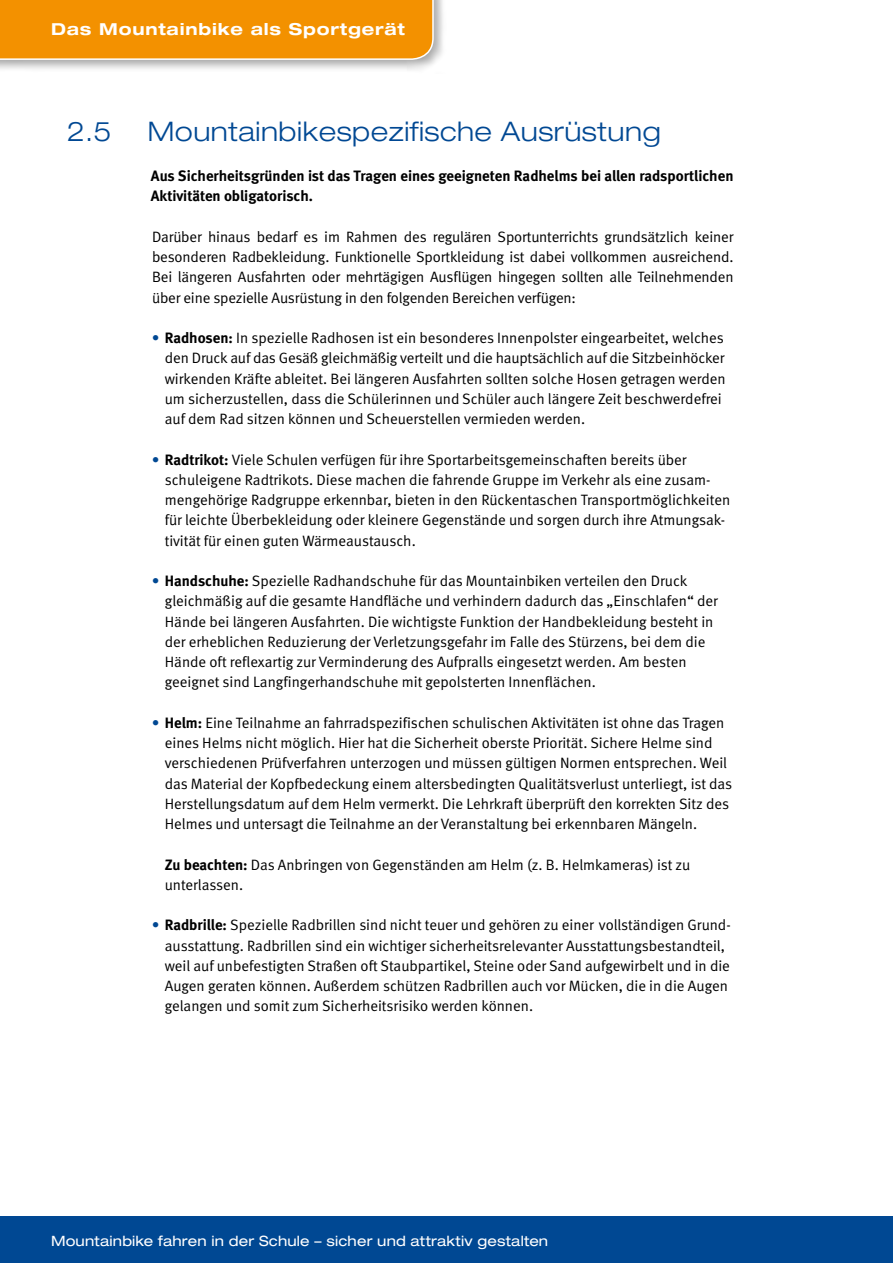
<style>
.page{position:relative;width:893px;height:1263px;background:#fff}
.page>*{position:absolute;margin:0;border:0;box-sizing:border-box;transform-origin:0 0}
.t1{font:300 expanded 27px "Helvetica Neue";letter-spacing:.02em;color:#004893}
.t2{font:700 expanded 16.5px "Helvetica Neue";letter-spacing:.05em;color:#fff}
.Fließtext_normal{font:15px/20.2px "DGUV Meta";color:#000}
.Fließtext_normal-2{font:700 15px/20.2px "DGUV Meta";color:#000}
.Aufzählung_Fließtex{font:15px/20.2px "DGUV Meta";color:#000}
.t3{font:expanded 14.25px "Helvetica Neue";letter-spacing:.015em;color:#fff}
.s1{font-weight:700;color:#004893}
.s2{font-weight:700}
</style>
<div class="page">
<div style="left:0;top:1216px;width:893px;height:47px;background:#004893"></div>
<div style="left:0;top:0;width:447px;height:73px;background:#000;opacity:.35"></div>
<div style="left:0;top:0;width:434px;height:60px;background:#f39100"></div>
<p class="t2" style="left:51px;top:19px;width:355px">Das Mountainbike als Sportgerät</p>
<p class="t1" style="left:67px;top:116px;width:46px">2.5</p>
<p class="t1" style="left:148px;top:116px;width:514px">Mountainbikespezifische Ausrüstung</p>
<p class="Fließtext_normal-2" style="left:151px;top:166px;width:584px">Aus Sicherheitsgründen ist das Tragen eines geeigneten Radhelms bei allen radsportlichen<br>Aktivitäten obligatorisch.</p>
<p class="Fließtext_normal" style="left:152px;top:227px;width:583px;text-align:justify">Darüber hinaus bedarf es im Rahmen des regulären Sportunterrichts grundsätzlich keiner besonderen Radbekleidung. Funktionelle Sportkleidung ist dabei vollkommen ausreichend.<br>Bei längeren Ausfahrten oder mehrtägigen Ausflügen hingegen sollten alle Teilnehmenden über eine spezielle Ausrüstung in den folgenden Bereichen verfügen:</p>
<p class="Fließtext_normal" style="left:165px;top:328px;width:562px;text-indent:-13px"><span class="s1">•</span> <span class="s2">Radhosen:</span> In spezielle Radhosen ist ein besonderes Innenpolster eingearbeitet, welches den Druck auf das Gesäß gleichmäßig verteilt und die hauptsächlich auf die Sitzbeinhöcker wirkenden Kräfte ableitet. Bei längeren Ausfahrten sollten solche Hosen getragen werden um sicherzustellen, dass die Schülerinnen und Schüler auch längere Zeit beschwerdefrei auf dem Rad sitzen können und Scheuerstellen vermieden werden.</p>
<p class="Fließtext_normal" style="left:165px;top:450px;width:567px;text-indent:-13px"><span class="s1">•</span> <span class="s2">Radtrikot:</span> Viele Schulen verfügen für ihre Sportarbeitsgemeinschaften bereits über schuleigene Radtrikots. Diese machen die fahrende Gruppe im Verkehr als eine zusam&shy;mengehörige Radgruppe erkennbar, bieten in den Rückentaschen Transportmöglichkeiten für leichte Überbekleidung oder kleinere Gegenstände und sorgen durch ihre Atmungsak&shy;tivität für einen guten Wärmeaustausch.</p>
<p class="Fließtext_normal" style="left:165px;top:571px;width:555px;text-indent:-13px"><span class="s1">•</span> <span class="s2">Handschuhe:</span> Spezielle Radhandschuhe für das Mountainbiken verteilen den Druck gleichmäßig auf die gesamte Handfläche und verhindern dadurch das „Einschlafen“ der Hände bei längeren Ausfahrten. Die wichtigste Funktion der Handbekleidung besteht in der erheblichen Reduzierung der Verletzungsgefahr im Falle des Stürzens, bei dem die Hände oft reflexartig zur Verminderung des Aufpralls eingesetzt werden. Am besten geeignet sind Langfingerhandschuhe mit gepolsterten Innenflächen.</p>
<p class="Fließtext_normal" style="left:165px;top:713px;width:569px;text-indent:-13px"><span class="s1">•</span> <span class="s2">Helm:</span> Eine Teilnahme an fahrradspezifischen schulischen Aktivitäten ist ohne das Tragen eines Helms nicht möglich. Hier hat die Sicherheit oberste Priorität. Sichere Helme sind verschiedenen Prüfverfahren unterzogen und müssen gültigen Normen entsprechen. Weil das Material der Kopfbedeckung einem altersbedingten Qualitätsverlust unterliegt, ist das Herstellungsdatum auf dem Helm vermerkt. Die Lehrkraft überprüft den korrekten Sitz des Helmes und untersagt die Teilnahme an der Veranstaltung bei erkennbaren Mängeln.</p>
<p class="Aufzählung_Fließtex" style="left:165px;top:855px;width:527px"><span class="s2">Zu beachten:</span> Das Anbringen von Gegenständen am Helm (z. B. Helmkameras) ist zu unterlassen.</p>
<p class="Fließtext_normal" style="left:165px;top:915px;width:567px;text-indent:-13px"><span class="s1">•</span> <span class="s2">Radbrille:</span> Spezielle Radbrillen sind nicht teuer und gehören zu einer vollständigen Grund&shy;ausstattung. Radbrillen sind ein wichtiger sicherheitsrelevanter Ausstattungsbestandteil, weil auf unbefestigten Straßen oft Staubpartikel, Steine oder Sand aufgewirbelt und in die Augen geraten können. Außerdem schützen Radbrillen auch vor Mücken, die in die Augen gelangen und somit zum Sicherheitsrisiko werden können.</p>
<p class="t3" style="left:51px;top:1232px;width:499px">Mountainbike fahren in der Schule – sicher und attraktiv gestalten</p>
</div>
